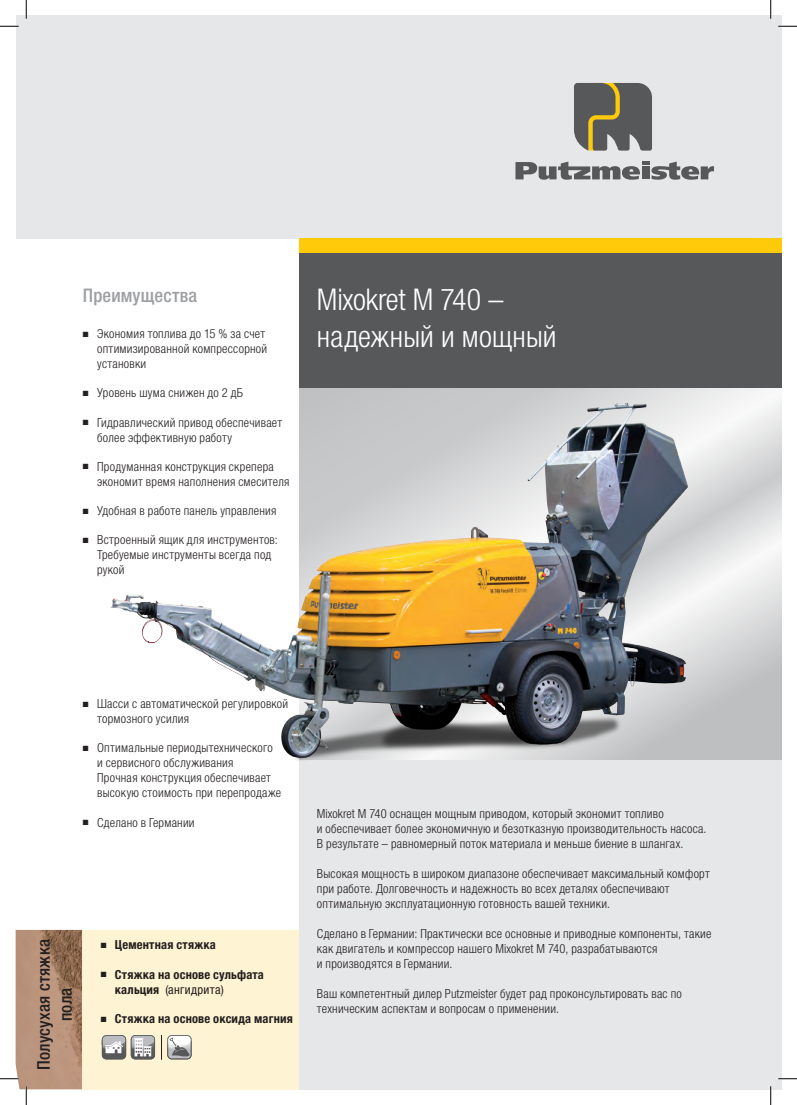
<style>
.page{position:relative;width:797px;height:1105px;background:#fff}
.page>*{position:absolute;margin:0;border:0;box-sizing:border-box;transform-origin:0 0}
.t1{font:300 condensed 30px/37.5px "Helvetica Neue LTW1 G";letter-spacing:.005em;color:#fff}
.t2{font:500 condensed 18.75px "Helvetica Neue LTW1 G";letter-spacing:.01em;color:#9d9fa2}
.t3{font:500 condensed 17.5px/21.9px "Helvetica Neue LTW1 G";letter-spacing:.01em;color:#231f20;text-align:center}
.t4{font:300 condensed 12.5px/15px "Helvetica Neue LTW1 G";letter-spacing:.02em;color:#231f20}
.t5{font:700 condensed 12.5px/15px "Helvetica Neue LTW1 G";letter-spacing:.015em;color:#231f20}
.t6{font:7.5px "Zapf Dingbats Std";color:#231f20}
.s1{font-weight:400}
</style>
<div class="page">
<img style="left:16px;top:930px;width:67px;height:159px">
<div style="left:83px;top:930px;width:216px;height:159px;background:#fef3d2"></div>
<div style="left:299px;top:760px;width:482px;height:329px;background:#e6e7e9"></div>
<div style="left:16px;top:16px;width:765px;height:223px;background:#e6e7e9"></div>
<svg style="left:574px;top:83px;width:78px;height:68px"></svg>
<svg style="left:515px;top:162px;width:199px;height:18px"></svg>
<div style="left:299px;top:239px;width:482px;height:14px;background:#feca0a"></div>
<svg style="left:102px;top:1035px;width:53px;height:24px"></svg>
<svg style="left:161px;top:1035px;width:30px;height:25px"></svg>
<img style="left:110px;top:388px;width:671px;height:373px">
<div style="left:299px;top:253px;width:482px;height:135px;background:#57585a"></div>
<svg style="left:0;top:25px;width:19px;height:2px"></svg>
<svg style="left:778px;top:25px;width:19px;height:2px"></svg>
<svg style="left:0;top:1078px;width:19px;height:1px"></svg>
<svg style="left:778px;top:1078px;width:19px;height:1px"></svg>
<svg style="left:25px;top:0;width:2px;height:19px"></svg>
<svg style="left:25px;top:1086px;width:2px;height:19px"></svg>
<svg style="left:770px;top:0;width:1px;height:19px"></svg>
<svg style="left:770px;top:1086px;width:1px;height:19px"></svg>
<h2 class="t2" style="left:83px;top:284px;width:116px">Преимущества</h2>
<p class="t4" style="left:97px;top:326px;width:172px;text-indent:-14px">■ Экономия топлива до 15 % за счет оптимизированной компрессорной установки</p>
<p class="t4" style="left:83px;top:385px;width:162px">■ Уровень шума снижен до 2 дБ</p>
<p class="t4" style="left:97px;top:415px;width:186px;text-indent:-14px">■ Гидравлический привод обеспечивает более эффективную работу</p>
<p class="t4" style="left:97px;top:459px;width:194px;text-indent:-14px">■ Продуманная конструкция скрепера экономит время наполнения смесителя</p>
<p class="t6" style="left:89px;top:507px;width:4px">■</p>
<p class="t6" style="left:89px;top:331px;width:4px">■</p>
<p class="t4" style="left:83px;top:503px;width:195px">■ Удобная в работе панель управления</p>
<p class="t6" style="left:89px;top:537px;width:4px">■</p>
<p class="t4" style="left:97px;top:532px;width:182px;text-indent:-14px">■ Встроенный ящик для инструментов:<br>Требуемые инструменты всегда под рукой</p>
<h1 class="t1" style="left:317px;top:281px;width:241px">Mixokret M 740 – надежный и мощный</h1>
<p class="t4" style="left:97px;top:696px;width:192px;text-indent:-14px">■ Шасси с автоматической регулировкой тормозного усилия</p>
<p class="t4" style="left:97px;top:741px;width:185px;text-indent:-14px">■ Оптимальные периодытехнического и сервисного обслуживания<br>Прочная конструкция обеспечивает высокую стоимость при перепродаже</p>
<p class="t4" style="left:83px;top:815px;width:113px">■ Сделано в Германии</p>
<p class="t6" style="left:89px;top:701px;width:4px">■</p>
<h3 class="t3" style="left:33px;top:1070px;width:132px;rotate:-90deg">Полусухая стяжка пола</h3>
<p class="t5" style="left:101px;top:937px;width:116px">■ Цементная стяжка</p>
<p class="t5" style="left:115px;top:967px;width:151px;text-indent:-14px">■ Стяжка на основе сульфата кальция <span class="s1">(ангидрита)</span></p>
<p class="t6" style="left:106px;top:1015px;width:4px">■</p>
<p class="t5" style="left:101px;top:1011px;width:194px">■ Стяжка на основе оксида магния</p>
<p class="t4" style="left:317px;top:806px;width:391px">Mixokret M 740 оснащен мощным приводом, который экономит топливо<br>и обеспечивает более экономичную и безотказную производительность насоса.<br>В результате – равномерный поток материала и меньше биение в шлангах.</p>
<p class="t4" style="left:317px;top:866px;width:394px">Высокая мощность в широком диапазоне обеспечивает максимальный комфорт при работе. Долговечность и надежность во всех деталях обеспечивают оптимальную эксплуатационную готовность вашей техники.</p>
<p class="t4" style="left:317px;top:926px;width:396px">Сделано в Германии: Практически все основные и приводные компоненты, такие как двигатель и компрессор нашего Mixokret M 740, разрабатываются<br>и производятся в Германии.</p>
<p class="t4" style="left:317px;top:986px;width:366px">Ваш компетентный дилер Putzmeister будет рад проконсультировать вас по техническим аспектам и вопросам о применении.</p>
</div>
